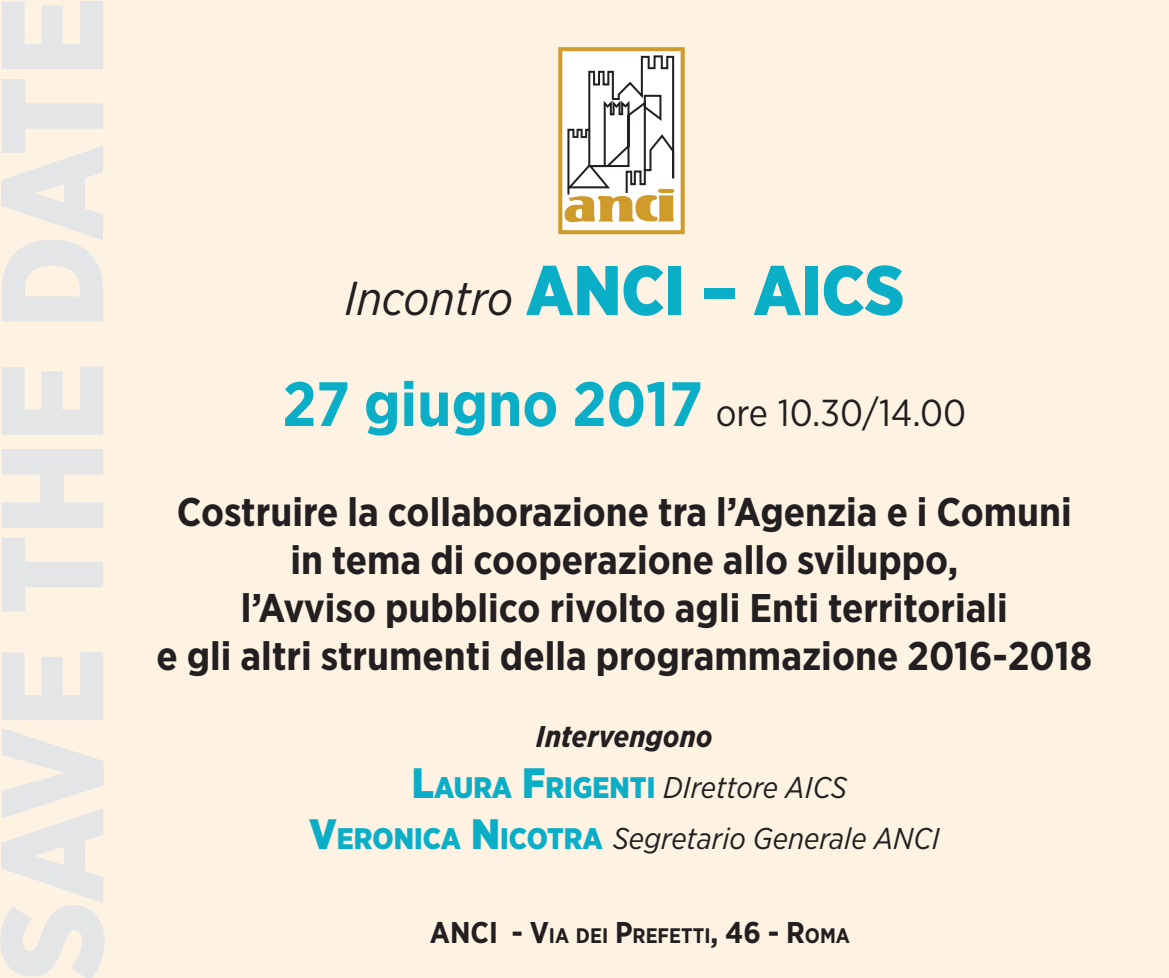
<style>
.page{position:relative;width:1169px;height:978px;background:#fef2e3}
.page>*{position:absolute;margin:0;border:0;box-sizing:border-box;transform-origin:0 0}
.t1{font:900 144.75px "Gotham Narrow";letter-spacing:-.01em;color:#e4e5e7}
.t2{font:900 70px "Gotham Narrow";color:#0baec7}
.t3{font:700 40px/48px "Gotham Narrow";color:#231f20;text-align:center}
.t4{font:37.5px "Gotham Narrow";color:#231f20}
.t5{font:italic 30px/51px "Gotham Narrow";color:#231f20;text-align:center}
.t6{font:700 21px "Gotham Narrow";color:#231f20}
.s1{font-weight:400;font-style:italic;font-size:47.5px;color:#231f20}
.s2{font-weight:700;font-size:62.5px;color:#0baec7}
.s3{font-weight:700}
.s4{font-weight:900;font-style:normal;font-size:42.5px;color:#0baec7}
.s5{font-weight:900;font-style:normal;font-size:29.75px;color:#0baec7}
.s6{font-size:30px}
</style>
<div class="page">
<div style="left:558px;top:47px;width:126px;height:187px;background:#fff;border:4px solid #cf9b2a"></div>
<svg style="left:564px;top:55px;width:111px;height:167px"></svg>
<h1 class="t1" style="left:-43px;top:981px;width:986px;rotate:-90deg">SAVE THE DATE</h1>
<h2 class="t2" style="left:344px;top:244px;width:561px"><span class="s1">Incontro</span> ANCI – AICS</h2>
<p class="t4" style="left:282px;top:390px;width:685px"><span class="s2">27 giugno 2017</span> ore 10.30/14.00</p>
<p class="t3" style="left:156px;top:488px;width:937px">Costruire la collaborazione tra l’Agenzia e i Comuni in tema di cooperazione allo sviluppo,<br>l’Avviso pubblico rivolto agli Enti territoriali<br>e gli altri strumenti della programmazione 2016-2018</p>
<p class="t5" style="left:309px;top:710px;width:632px"><span class="s3">Intervengono<br></span><span class="s4">L</span><span class="s5">AURA</span> <span class="s4">F</span><span class="s5">RIGENTI</span> DIrettore AICS<br><span class="s4">V</span><span class="s5">ERONICA</span> <span class="s4">N</span><span class="s5">ICOTRA</span> Segretario Generale ANCI</p>
<p class="t6" style="left:430px;top:922px;width:422px"><span class="s6">ANCI - V</span>IA DEI <span class="s6">P</span>REFETTI<span class="s6">, 46 - R</span>OMA</p>
</div>
